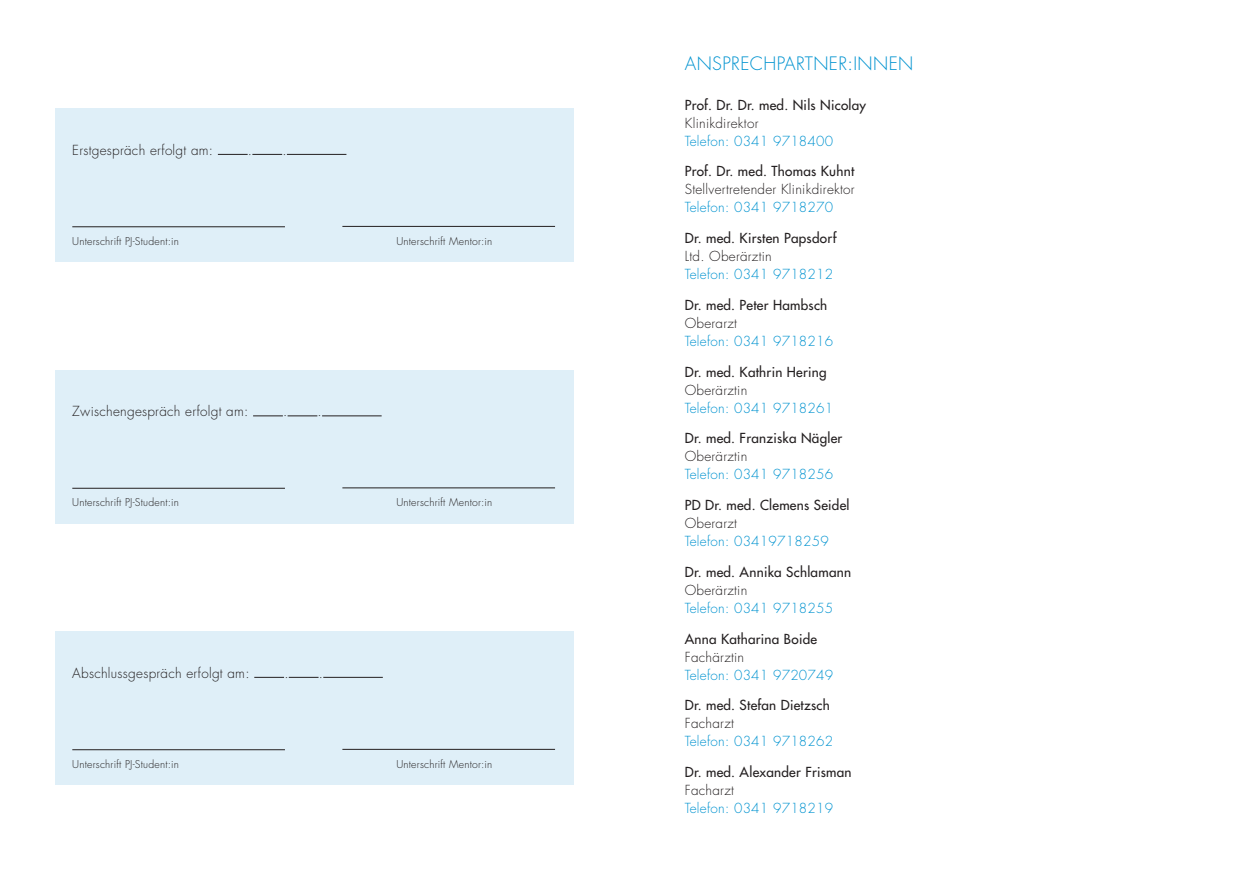
<style>
.page{position:relative;width:1259px;height:893px;background:#fff}
.page>*{position:absolute;margin:0;border:0;box-sizing:border-box;transform-origin:0 0}
.t1{font:300 18px "Futura Std";letter-spacing:.02em;color:#0093d0}
.t2{font:500 13.5px "Futura Std";letter-spacing:.02em;color:#231f20}
.t3{font:300 13.5px "Futura Std";letter-spacing:.02em;color:#231f20}
.t4{font:300 13.5px "Futura Std";letter-spacing:.02em;color:#0093d0}
.t5{font:300 10.5px "Futura Std";letter-spacing:.02em;color:#231f20}
</style>
<div class="page">
<div style="left:55px;top:108px;width:519px;height:154px;background:#dfeff8"></div>
<hr style="left:218px;top:154px;width:30px;height:1px;background:#231f20">
<hr style="left:252px;top:154px;width:30px;height:1px;background:#231f20">
<hr style="left:287px;top:154px;width:59px;height:1px;background:#231f20">
<hr style="left:72px;top:227px;width:213px;height:1px;background:#231f20">
<hr style="left:342px;top:226px;width:213px;height:1px;background:#231f20">
<div style="left:55px;top:370px;width:519px;height:153px;background:#dfeff8"></div>
<hr style="left:253px;top:416px;width:30px;height:1px;background:#231f20">
<svg style="left:288px;top:416px;width:29px;height:1px"></svg>
<hr style="left:322px;top:416px;width:60px;height:1px;background:#231f20">
<hr style="left:72px;top:488px;width:213px;height:1px;background:#231f20">
<hr style="left:342px;top:488px;width:213px;height:1px;background:#231f20">
<div style="left:55px;top:631px;width:519px;height:153px;background:#dfeff8"></div>
<hr style="left:254px;top:677px;width:30px;height:1px;background:#231f20">
<svg style="left:289px;top:677px;width:29px;height:1px"></svg>
<hr style="left:323px;top:677px;width:60px;height:1px;background:#231f20">
<hr style="left:72px;top:749px;width:213px;height:1px;background:#231f20">
<hr style="left:342px;top:749px;width:213px;height:1px;background:#231f20">
<p class="t3" style="left:72px;top:141px;width:142px">Erstgespräch erfolgt am:</p>
<p class="t3" style="left:248px;top:141px;width:6px">.</p>
<p class="t3" style="left:282px;top:141px;width:6px">.</p>
<p class="t5" style="left:72px;top:234px;width:108px">Unterschrift PJ-Student:in</p>
<p class="t5" style="left:396px;top:234px;width:98px">Unterschrift Mentor:in</p>
<p class="t3" style="left:72px;top:403px;width:178px">Zwischengespräch erfolgt am:</p>
<p class="t3" style="left:283px;top:403px;width:6px">.</p>
<p class="t3" style="left:318px;top:403px;width:6px">.</p>
<p class="t5" style="left:72px;top:496px;width:108px">Unterschrift PJ-Student:in</p>
<p class="t5" style="left:396px;top:496px;width:98px">Unterschrift Mentor:in</p>
<p class="t3" style="left:72px;top:664px;width:179px">Abschlussgespräch erfolgt am:</p>
<p class="t3" style="left:284px;top:664px;width:6px">.</p>
<p class="t3" style="left:319px;top:664px;width:6px">.</p>
<p class="t5" style="left:72px;top:757px;width:108px">Unterschrift PJ-Student:in</p>
<p class="t5" style="left:396px;top:757px;width:98px">Unterschrift Mentor:in</p>
<h1 class="t1" style="left:685px;top:53px;width:230px">ANSPRECHPARTNER:INNEN</h1>
<p class="t2" style="left:685px;top:96px;width:183px">Prof. Dr. Dr. med. Nils Nicolay</p>
<p class="t3" style="left:685px;top:115px;width:75px">Klinikdirektor</p>
<p class="t4" style="left:685px;top:133px;width:150px">Telefon: 0341 9718400</p>
<p class="t2" style="left:685px;top:163px;width:171px">Prof. Dr. med. Thomas Kuhnt</p>
<p class="t3" style="left:685px;top:181px;width:171px">Stellvertretender Klinikdirektor</p>
<p class="t4" style="left:685px;top:199px;width:150px">Telefon: 0341 9718270</p>
<p class="t2" style="left:685px;top:230px;width:153px">Dr. med. Kirsten Papsdorf</p>
<p class="t3" style="left:685px;top:248px;width:89px">Ltd. Oberärztin</p>
<p class="t4" style="left:685px;top:266px;width:150px">Telefon: 0341 9718212</p>
<p class="t2" style="left:685px;top:297px;width:144px">Dr. med. Peter Hambsch</p>
<p class="t3" style="left:685px;top:315px;width:54px">Oberarzt</p>
<p class="t4" style="left:685px;top:333px;width:150px">Telefon: 0341 9718216</p>
<p class="t2" style="left:685px;top:363px;width:143px">Dr. med. Kathrin Hering</p>
<p class="t3" style="left:685px;top:382px;width:64px">Oberärztin</p>
<p class="t4" style="left:685px;top:400px;width:150px">Telefon: 0341 9718261</p>
<p class="t2" style="left:685px;top:430px;width:159px">Dr. med. Franziska Nägler</p>
<p class="t3" style="left:685px;top:448px;width:64px">Oberärztin</p>
<p class="t4" style="left:685px;top:466px;width:150px">Telefon: 0341 9718256</p>
<p class="t2" style="left:685px;top:497px;width:166px">PD Dr. med. Clemens Seidel</p>
<p class="t3" style="left:685px;top:515px;width:54px">Oberarzt</p>
<p class="t4" style="left:685px;top:533px;width:145px">Telefon: 03419718259</p>
<p class="t2" style="left:685px;top:564px;width:168px">Dr. med. Annika Schlamann</p>
<p class="t3" style="left:685px;top:582px;width:64px">Oberärztin</p>
<p class="t4" style="left:685px;top:600px;width:150px">Telefon: 0341 9718255</p>
<p class="t2" style="left:685px;top:630px;width:134px">Anna Katharina Boide</p>
<p class="t3" style="left:685px;top:649px;width:61px">Fachärztin</p>
<p class="t4" style="left:685px;top:667px;width:150px">Telefon: 0341 9720749</p>
<p class="t2" style="left:685px;top:697px;width:147px">Dr. med. Stefan Dietzsch</p>
<p class="t3" style="left:685px;top:715px;width:51px">Facharzt</p>
<p class="t4" style="left:685px;top:733px;width:150px">Telefon: 0341 9718262</p>
<p class="t2" style="left:685px;top:764px;width:168px">Dr. med. Alexander Frisman</p>
<p class="t3" style="left:685px;top:782px;width:51px">Facharzt</p>
<p class="t4" style="left:685px;top:800px;width:150px">Telefon: 0341 9718219</p>
</div>
